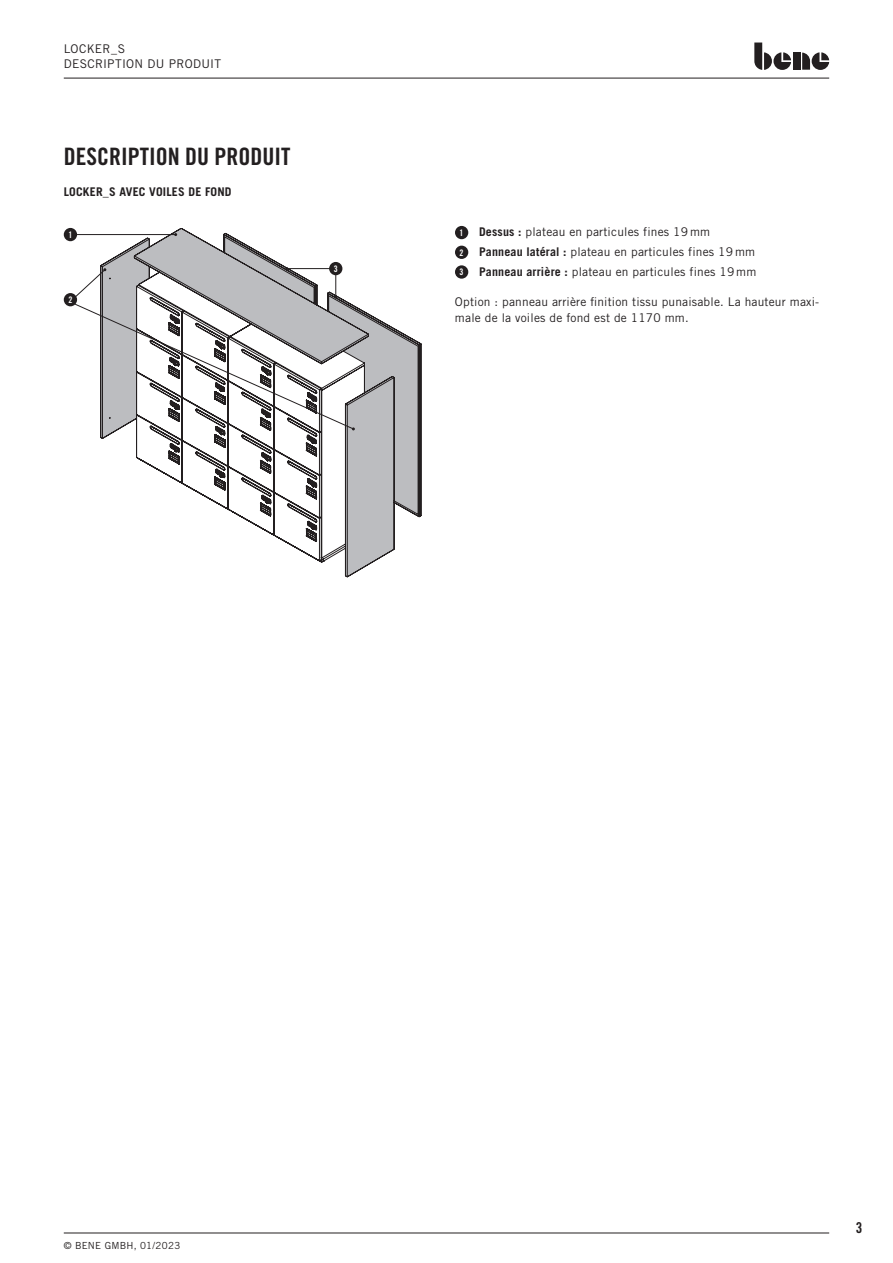
<style>
.page{position:relative;width:893px;height:1263px;background:#fff}
.page>*{position:absolute;margin:0;border:0;box-sizing:border-box;transform-origin:0 0}
.t1{font:24px "Trade Gothic LT Std Bd Cn 20";color:#231f20}
.t2{font:15px "Trade Gothic LT Std Bd Cn 20";color:#231f20}
.t3{font:12px/20px "Trade Gothic LT Std";letter-spacing:.015em;color:#231f20}
.t4{font:700 12px "Trade Gothic LT Std";letter-spacing:.015em;color:#231f20}
.t5{font:9.75px "Trade Gothic LT Std";letter-spacing:.025em;color:#231f20}
.t6{font:9px/19.6px "Trade Gothic LT Std Bd Cn 20";color:#fff;text-align:justify}
.s1{font-weight:700}
</style>
<div class="page">
<svg style="left:754px;top:43px;width:37px;height:27px"></svg>
<div style="left:793px;top:53px;width:7px;height:17px;background:#231f20"></div>
<svg style="left:802px;top:52px;width:27px;height:18px"></svg>
<svg style="left:100px;top:228px;width:321px;height:349px"></svg>
<div style="left:64px;top:228px;width:13px;height:13px;background:#231f20;border-radius:50%"></div>
<div style="left:329px;top:262px;width:13px;height:13px;background:#231f20;border-radius:50%"></div>
<div style="left:64px;top:293px;width:13px;height:13px;background:#231f20;border-radius:50%"></div>
<hr style="left:75px;top:234px;width:101px;height:1px;background:#231f20">
<svg style="left:74px;top:267px;width:281px;height:163px"></svg>
<hr style="left:64px;top:78px;width:765px;height:1px;background:#231f20">
<hr style="left:64px;top:1232px;width:765px;height:1px;background:#231f20">
<div style="left:455px;top:226px;width:13px;height:13px;background:#231f20;border-radius:50%"></div>
<div style="left:455px;top:246px;width:13px;height:13px;background:#231f20;border-radius:50%"></div>
<div style="left:455px;top:265px;width:13px;height:14px;background:#231f20;border-radius:50%"></div>
<p class="t3" style="left:64px;top:41px;width:159px;line-height:14.4px">LOCKER_S<br>DESCRIPTION DU PRODUIT</p>
<h1 class="t1" style="left:64px;top:141px;width:228px">DESCRIPTION DU PRODUIT</h1>
<p class="t4" style="left:64px;top:184px;width:169px">LOCKER_S AVEC VOILES DE FOND</p>
<p class="t6" style="left:68px;top:225px;width:5px">1</p>
<p class="t6" style="left:68px;top:290px;width:5px">2</p>
<p class="t6" style="left:334px;top:259px;width:5px">3</p>
<p class="t3" style="left:479px;top:222px;width:279px"><span class="s1">Dessus :</span> plateau en particules fines 19 mm<br><span class="s1">Panneau latéral :</span> plateau en particules fines 19 mm<br><span class="s1">Panneau arrière :</span> plateau en particules fines 19 mm</p>
<p class="t3" style="left:455px;top:294px;width:366px;line-height:15.8px">Option : panneau arrière finition tissu punaisable. La hauteur maxi&shy;male de la voiles de fond est de 1170 mm.</p>
<p class="t6" style="left:460px;top:223px;width:5px">1<br>2<br>3</p>
<p class="t5" style="left:64px;top:1239px;width:118px">© Bene GmbH, 01/2023</p>
<p class="t2" style="left:856px;top:1218px;width:8px">3</p>
</div>
